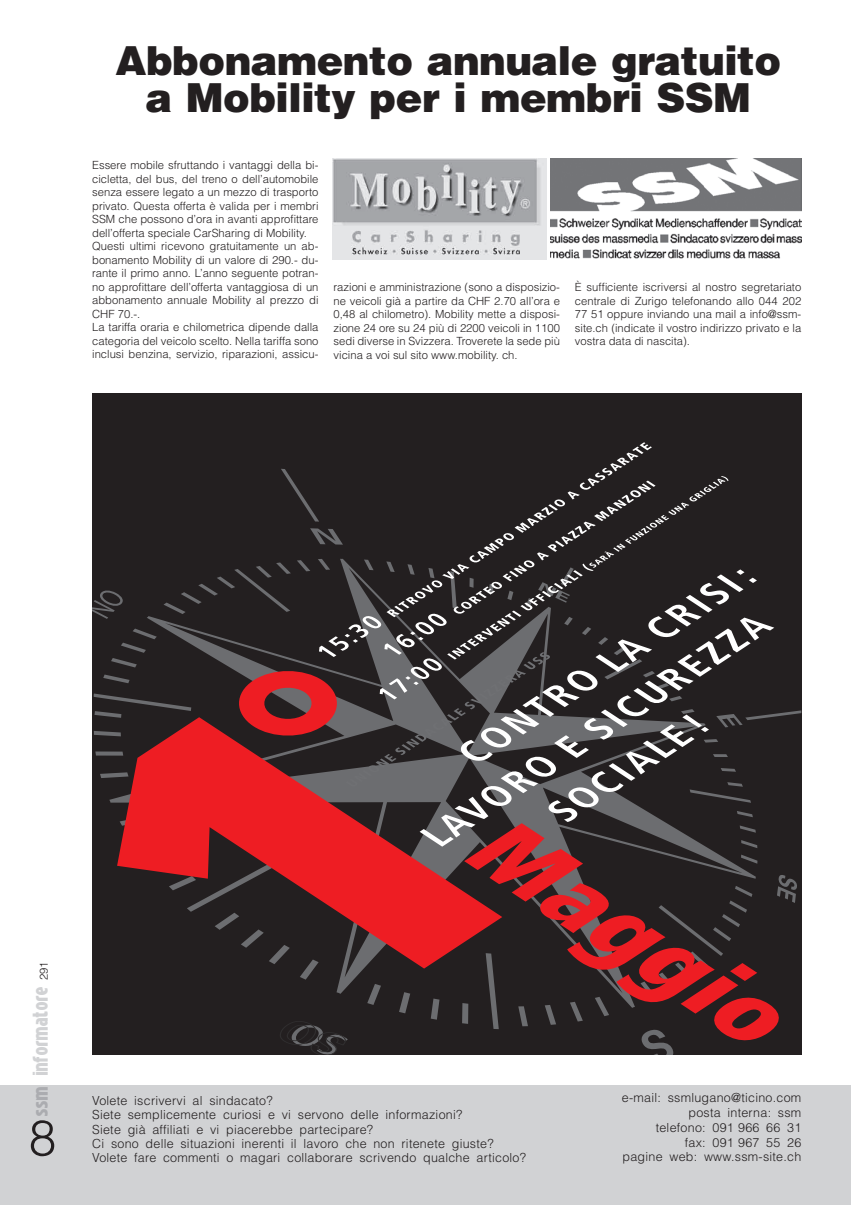
<style>
.page{position:relative;width:851px;height:1205px;background:#fff}
.page>*{position:absolute;margin:0;border:0;box-sizing:border-box;transform-origin:0 0}
.t1{font:300 50px "Helvetica";color:#231f20}
.t2{font:900 40px/37.5px "Helvetica";letter-spacing:-.01em;color:#231f20;text-align:center}
.t3{font:18.75px "Niobium";color:#d1d2d4}
.t4{font:300 12.5px/14.4px "Helvetica";letter-spacing:.02em;color:#231f20}
.t5{font:300 11.25px/13.5px "Helvetica";color:#231f20;text-align:justify}
.s1{font-family:"Helvetica";font-weight:300;font-size:11.25px;color:#231f20}
</style>
<div class="page">
<div style="left:0;top:1086px;width:850px;height:119px;background:#d1d2d4"></div>
<div style="left:94px;top:393px;width:707px;height:49px;background:#231f20"></div>
<svg style="left:92px;top:442px;width:710px;height:613px;background:#492c2e"></svg>
<img style="left:332px;top:158px;width:214px;height:101px">
<img style="left:550px;top:158px;width:251px;height:101px">
<h2 class="t2" style="left:115px;top:41px;width:667px">Abbonamento annuale gratuito a Mobility per i membri SSM</h2>
<p class="t5" style="left:92px;top:158px;width:228px;text-align:left">Essere mobile sfruttando i vantaggi della bi&shy;cicletta, del bus, del treno o dell’automobile senza essere legato a un mezzo di trasporto privato. Questa offerta è valida per i membri SSM che possono d’ora in avanti approfittare dell’offerta speciale CarSharing di Mobility.<br>Questi ultimi ricevono gratuitamente un ab&shy;bonamento Mobility di un valore di 290.- du&shy;rante il primo anno. L’anno seguente potran&shy;no approfittare dell’offerta vantaggiosa di un abbonamento annuale Mobility al prezzo di CHF 70.-.<br>La tariffa oraria e chilometrica dipende dalla categoria del veicolo scelto. Nella tariffa sono inclusi benzina, servizio, riparazioni, assicu-</p>
<p class="t5" style="left:333px;top:281px;width:228px">razioni e amministrazione (sono a disposizio&shy;ne veicoli già a partire da CHF 2.70 all’ora e 0,48 al chilometro). Mobility mette a disposi&shy;zione 24 ore su 24 più di 2200 veicoli in 1100 sedi diverse in Svizzera. Troverete la sede più vicina a voi sul sito www.mobility. ch.</p>
<p class="t5" style="left:575px;top:281px;width:228px">È sufficiente iscriversi al nostro segretariato centrale di Zurigo telefonando allo 044 202<br>77 51 oppure inviando una mail a info@ssm&shy;site.ch (indicate il vostro indirizzo privato e la vostra data di nascita).</p>
<h3 class="t3" style="left:29px;top:1115px;width:156px;rotate:-90deg">ssm informatore <span class="s1">291</span></h3>
<h1 class="t1" style="left:29px;top:1106px;width:29px">8</h1>
<p class="t4" style="left:92px;top:1093px;width:435px">Volete iscrivervi al sindacato?<br>Siete semplicemente curiosi e vi servono delle informazioni?<br>Siete già affiliati e vi piacerebbe partecipare?<br>Ci sono delle situazioni inerenti il lavoro che non ritenete giuste?<br>Volete fare commenti o magari collaborare scrivendo qualche articolo?</p>
<p class="t4" style="left:622px;top:1090px;width:181px;line-height:14.8px;text-align:right">e-mail: ssmlugano@ticino.com posta interna: ssm<br>telefono: 091 966 66 31<br>fax: 091 967 55 26</p>
<p class="t4" style="left:622px;top:1149px;width:180px">pagine web: www.ssm-site.ch</p>
</div>
